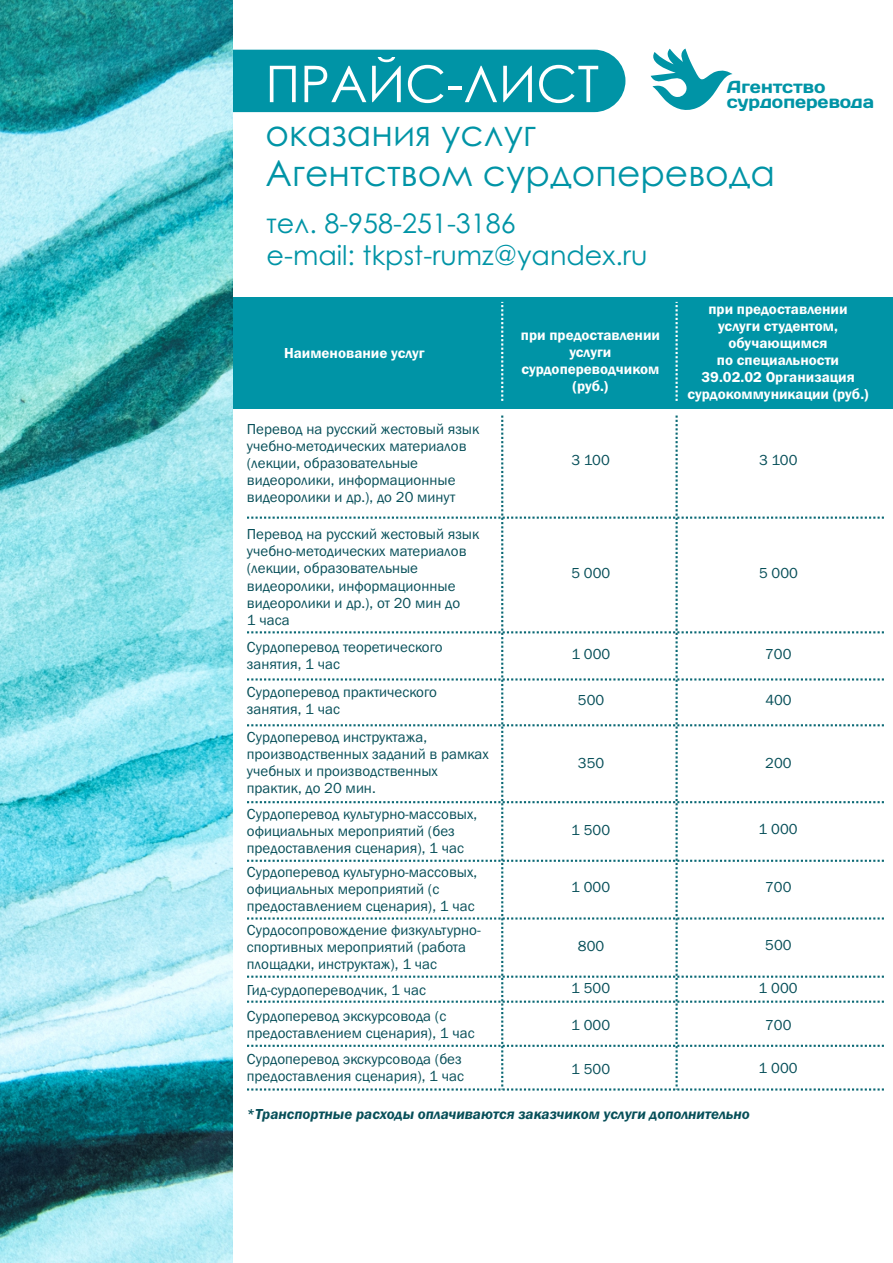
<style>
.page{position:relative;width:893px;height:1263px;background:#fff}
.page>*{position:absolute;margin:0;border:0;box-sizing:border-box;transform-origin:0 0}
.t1{font:50.7px "Century Gothic";color:#fff}
.t2{font:36px/40.5px "Century Gothic";color:#0094a6}
.t3{font:27px/32.1px "Century Gothic";color:#0094a6}
.t4{font:17.4px/15.3px "Days";color:#0094a6}
.t5{font:15px/17px "Franklin Gothic";color:#074f59}
.t6{font:600 15px/17px "Franklin Gothic";color:#fff;text-align:center}
.t7{font:italic 600 15px "Franklin Gothic";color:#074f59}
</style>
<div class="page">
<div style="left:198px;top:50px;width:427px;height:62px;background:#0094a6;border-radius:31px"></div>
<div style="left:195px;top:297px;width:698px;height:111px;background:#0094a6"></div>
<img style="left:0;top:0;width:232px;height:1263px">
<svg style="left:501px;top:302px;width:2px;height:99px"></svg>
<svg style="left:247px;top:415px;width:637px;height:675px"></svg>
<svg style="left:675px;top:302px;width:3px;height:99px"></svg>
<svg style="left:651px;top:49px;width:81px;height:61px"></svg>
<h1 class="t1" style="left:265px;top:64px;width:335px">ПРАЙС-ЛИСТ</h1>
<h2 class="t2" style="left:265px;top:116px;width:511px">оказания услуг<br>Агентством сурдоперевода</h2>
<p class="t4" style="left:727px;top:81px;width:149px">Агентство сурдоперевода</p>
<h3 class="t3" style="left:267px;top:210px;width:382px">тел. 8-958-251-3186<br>e-mail: tkpst-rumz@yandex.ru</h3>
<p class="t6" style="left:284px;top:345px;width:142px">Наименование услуг</p>
<p class="t6" style="left:521px;top:328px;width:141px">при предоставлении услуги сурдопереводчиком (руб.)</p>
<p class="t6" style="left:687px;top:302px;width:183px">при предоставлении услуги студентом, обучающимся<br>по специальности<br>39.02.02 Организация сурдокоммуникации (руб.)</p>
<p class="t5" style="left:247px;top:421px;width:234px">Перевод на русский жестовый язык учебно-методических материалов (лекции, образовательные видеоролики, информационные видеоролики и др.), до 20 минут</p>
<p class="t5" style="left:247px;top:527px;width:234px">Перевод на русский жестовый язык учебно-методических материалов (лекции, образовательные видеоролики, информационные видеоролики и др.), от 20 мин до<br>1 часа</p>
<p class="t5" style="left:247px;top:639px;width:197px">Сурдоперевод теоретического занятия, 1 час</p>
<p class="t5" style="left:247px;top:685px;width:192px">Сурдоперевод практического занятия, 1 час</p>
<p class="t5" style="left:247px;top:730px;width:243px">Сурдоперевод инструктажа, производственных заданий в рамках учебных и производственных практик, до 20 мин.</p>
<p class="t5" style="left:247px;top:807px;width:232px">Сурдоперевод культурно-массовых, официальных мероприятий (без предоставления сценария), 1 час</p>
<p class="t5" style="left:247px;top:865px;width:232px">Сурдоперевод культурно-массовых, официальных мероприятий (с предоставлением сценария), 1 час</p>
<p class="t5" style="left:247px;top:923px;width:235px">Сурдосопровождение физкультурно&shy;спортивных мероприятий (работа площадки, инструктаж), 1 час</p>
<p class="t5" style="left:247px;top:978px;width:201px;line-height:25.8px">Гид-сурдопереводчик, 1 час<br>Сурдоперевод экскурсовода (с</p>
<p class="t5" style="left:247px;top:1020px;width:229px;line-height:26.7px">предоставлением сценария), 1 час<br>Сурдоперевод экскурсовода (без</p>
<p class="t5" style="left:247px;top:1069px;width:219px">предоставления сценария), 1 час</p>
<p class="t5" style="left:571px;top:452px;width:40px">3 100</p>
<p class="t5" style="left:571px;top:566px;width:40px">5 000</p>
<p class="t5" style="left:571px;top:647px;width:40px">1 000</p>
<p class="t5" style="left:578px;top:692px;width:28px">500</p>
<p class="t5" style="left:578px;top:756px;width:28px">350</p>
<p class="t5" style="left:571px;top:822px;width:40px">1 500</p>
<p class="t5" style="left:571px;top:880px;width:40px">1 000</p>
<p class="t5" style="left:578px;top:938px;width:28px">800</p>
<p class="t5" style="left:571px;top:981px;width:40px">1 500</p>
<p class="t5" style="left:571px;top:1017px;width:40px">1 000</p>
<p class="t5" style="left:571px;top:1061px;width:40px">1 500</p>
<p class="t7" style="left:246px;top:1108px;width:505px">*Транспортные расходы оплачиваются заказчиком услуги дополнительно</p>
<p class="t5" style="left:759px;top:452px;width:40px">3 100</p>
<p class="t5" style="left:759px;top:566px;width:40px">5 000</p>
<p class="t5" style="left:765px;top:647px;width:28px">700</p>
<p class="t5" style="left:765px;top:692px;width:28px">400</p>
<p class="t5" style="left:765px;top:755px;width:28px">200</p>
<p class="t5" style="left:759px;top:822px;width:40px">1 000</p>
<p class="t5" style="left:765px;top:880px;width:28px">700</p>
<p class="t5" style="left:765px;top:938px;width:28px">500</p>
<p class="t5" style="left:759px;top:981px;width:40px">1 000</p>
<p class="t5" style="left:765px;top:1017px;width:28px">700</p>
<p class="t5" style="left:759px;top:1061px;width:40px">1 000</p>
</div>
